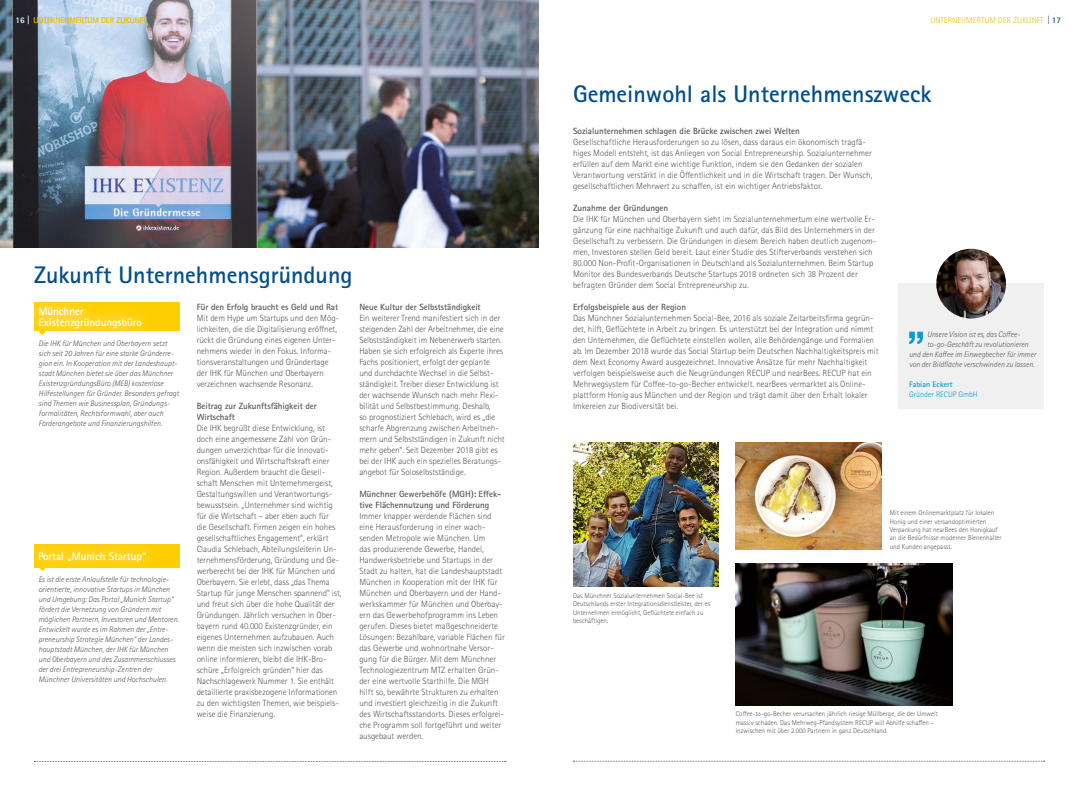
<style>
.page{position:relative;width:1078px;height:794px;background:#fff}
.page>*{position:absolute;margin:0;border:0;box-sizing:border-box;transform-origin:0 0}
.t1{font:700 24px "Rotis Sans Serif Std";color:#004e8d}
.t2{font:700 11px/11px "Rotis Sans Serif Std";color:#fff}
.t3{font:300 9px/11px "Rotis Sans Serif Std";color:#575756}
.t4{font:700 9px/11px "Rotis Sans Serif Std";color:#575756}
.t5{font:300 8.5px "Rotis Sans Serif Std";color:#ecc000}
.t6{font:italic 300 8px/10px "Rotis Sans Serif Std";color:#575756}
.t7{font:300 8px "Rotis Sans Serif Std";color:#009ed4}
.t8{font:700 8px "Rotis Sans Serif Std";color:#009ed4}
.t9{font:300 7px/8.4px "Rotis Sans Serif Std";color:#575756}
.s1{font-weight:700;color:#fff}
.s2{font-family:"Frutiger";font-weight:400;font-stretch:condensed;color:#fff}
.s3{font-family:"Frutiger";font-weight:400;font-stretch:condensed;color:#575756}
</style>
<div class="page">
<div style="left:898px;top:284px;width:145px;height:125px;background:#f0f0f0"></div>
<img style="left:936px;top:249px;width:69px;height:69px;border-radius:35px">
<img style="left:0;top:0;width:539px;height:247px">
<img style="left:573px;top:442px;width:145px;height:144px">
<img style="left:735px;top:442px;width:146px;height:107px">
<img style="left:735px;top:563px;width:217px;height:142px">
<svg style="left:573px;top:761px;width:471px;height:1px"></svg>
<svg style="left:34px;top:761px;width:471px;height:1px"></svg>
<div style="left:34px;top:303px;width:146px;height:28px;background:#ffce00"></div>
<div style="left:21px;top:289px;width:137px;height:56px;background:#fff"></div>
<div style="left:26px;top:294px;width:128px;height:46px;background:#fff;opacity:.75"></div>
<svg style="left:38px;top:331px;width:8px;height:4px"></svg>
<div style="left:34px;top:544px;width:146px;height:23px;background:#ffce00"></div>
<div style="left:21px;top:535px;width:141px;height:43px;background:#fff"></div>
<div style="left:26px;top:539px;width:131px;height:34px;background:#fff;opacity:.75"></div>
<svg style="left:39px;top:567px;width:8px;height:4px"></svg>
<svg style="left:909px;top:332px;width:13px;height:12px"></svg>
<p class="t5" style="left:16px;top:15px;width:133px"><span class="s1">16</span> <span class="s2">|</span> UNTERNEHMERTUM DER ZUKUNFT</p>
<h1 class="t1" style="left:34px;top:260px;width:320px">Zukunft Unternehmensgründung</h1>
<p class="t4" style="left:197px;top:301px;width:143px">Für den Erfolg braucht es Geld und Rat</p>
<p class="t3" style="left:197px;top:313px;width:144px">Mit dem Hype um Startups und den Mög&shy;lichkeiten, die die Digitalisierung eröffnet, rückt die Gründung eines eigenen Unter&shy;nehmens wieder in den Fokus. Informa&shy;tionsveranstaltungen und Gründertage der IHK für München und Oberbayern verzeichnen wachsende Resonanz.</p>
<p class="t4" style="left:197px;top:400px;width:122px">Beitrag zur Zukunftsfähigkeit der<br>Wirtschaft</p>
<p class="t3" style="left:197px;top:423px;width:146px">Die IHK begrüßt diese Entwicklung, ist doch eine angemessene Zahl von Grün&shy;dungen unverzichtbar für die Innovati&shy;onsfähigkeit und Wirtschaftskraft einer Region. Außerdem braucht die Gesell&shy;schaft Menschen mit Unternehmergeist, Gestaltungswillen und Verantwortungs&shy;bewusstsein. „Unternehmer sind wichtig für die Wirtschaft – aber eben auch für<br>die Gesellschaft. Firmen zeigen ein hohes gesellschaftliches Engagement“, erklärt Claudia Schlebach, Abteilungsleiterin Un&shy;ternehmensförderung, Gründung und Ge&shy;werberecht bei der IHK für München und Oberbayern. Sie erlebt, dass „das Thema Startup für junge Menschen spannend“ ist, und freut sich über die hohe Qualität der Gründungen. Jährlich versuchen in Ober&shy;bayern rund 40.000 Existenzgründer, ein eigenes Unternehmen aufzubauen. Auch wenn die meisten sich inzwischen vorab online informieren, bleibt die IHK-Bro&shy;schüre „Erfolgreich gründen“ hier das Nachschlagewerk Nummer 1. Sie enthält detaillierte praxisbezogene Informationen zu den wichtigsten Themen, wie beispiels&shy;weise die Finanzierung.</p>
<p class="t2" style="left:38px;top:305px;width:105px">Münchner<br>Existenzgründungsbüro</p>
<p class="t6" style="left:39px;top:338px;width:142px">Die IHK für München und Oberbayern setzt sich seit 20 Jahren für eine starke Gründerre&shy;gion ein. In Kooperation mit der Landeshaupt&shy;stadt München bietet sie über das Münchner ExistenzgründungsBüro (MEB) kostenlose Hilfestellungen für Gründer. Besonders gefragt sind Themen wie Businessplan, Gründungs&shy;formalitäten, Rechtsformwahl, aber auch Förderangebote und Finanzierungshilfen.</p>
<p class="t2" style="left:38px;top:550px;width:110px">Portal „Munich Startup“</p>
<p class="t6" style="left:38px;top:575px;width:142px">Es ist die erste Anlaufstelle für technologie&shy;orientierte, innovative Startups in München und Umgebung: Das Portal „Munich Startup“ fördert die Vernetzung von Gründern mit möglichen Partnern, Investoren und Mentoren.<br>Entwickelt wurde es im Rahmen der „Entre&shy;preneurship Strategie München“ der Landes&shy;hauptstadt München, der IHK für München und Oberbayern und des Zusammenschlusses der drei Entrepreneurship-Zentren der Münchner Universitäten und Hochschulen.</p>
<p class="t4" style="left:359px;top:301px;width:123px">Neue Kultur der Selbstständigkeit</p>
<p class="t3" style="left:359px;top:313px;width:147px">Ein weiterer Trend manifestiert sich in der steigenden Zahl der Arbeitnehmer, die eine Selbstständigkeit im Nebenerwerb starten.<br>Haben sie sich erfolgreich als Experte ihres Fachs positioniert, erfolgt der geplante und durchdachte Wechsel in die Selbst&shy;ständigkeit. Treiber dieser Entwicklung ist der wachsende Wunsch nach mehr Flexi&shy;bilität und Selbstbestimmung. Deshalb,<br>so prognostiziert Schlebach, wird es „die scharfe Abgrenzung zwischen Arbeitneh&shy;mern und Selbstständigen in Zukunft nicht mehr geben“. Seit Dezember 2018 gibt es bei der IHK auch ein spezielles Beratungs&shy;angebot für Soloselbstständige.</p>
<p class="t4" style="left:359px;top:488px;width:143px">Münchner Gewerbehöfe (MGH): Effek&shy;tive Flächennutzung und Förderung</p>
<p class="t3" style="left:359px;top:511px;width:147px">Immer knapper werdende Flächen sind eine Herausforderung in einer wach&shy;senden Metropole wie München. Um<br>das produzierende Gewerbe, Handel, Handwerksbetriebe und Startups in der Stadt zu halten, hat die Landeshauptstadt München in Kooperation mit der IHK für München und Oberbayern und der Hand&shy;werkskammer für München und Oberbay&shy;ern das Gewerbehofprogramm ins Leben gerufen. Dieses bietet maßgeschneiderte Lösungen: Bezahlbare, variable Flächen für das Gewerbe und wohnortnahe Versor&shy;gung für die Bürger. Mit dem Münchner Technologiezentrum MTZ erhalten Grün&shy;der eine wertvolle Starthilfe. Die MGH hilft so, bewährte Strukturen zu erhalten und investiert gleichzeitig in die Zukunft des Wirtschaftsstandorts. Dieses erfolgrei&shy;che Programm soll fortgeführt und weiter ausgebaut werden.</p>
<p class="t5" style="left:930px;top:15px;width:132px">UNTERNEHMERTUM DER ZUKUNFT <span class="s3">|</span> <span class="s1">17</span></p>
<h1 class="t1" style="left:573px;top:79px;width:360px">Gemeinwohl als Unternehmenszweck</h1>
<p class="t4" style="left:573px;top:125px;width:228px">Sozialunternehmen schlagen die Brücke zwischen zwei Welten</p>
<p class="t3" style="left:573px;top:137px;width:301px">Gesellschaftliche Herausforderungen so zu lösen, dass daraus ein ökonomisch tragfä&shy;higes Modell entsteht, ist das Anliegen von Social Entrepreneurship. Sozialunternehmer erfüllen auf dem Markt eine wichtige Funktion, indem sie den Gedanken der sozialen Verantwortung verstärkt in die Öffentlichkeit und in die Wirtschaft tragen. Der Wunsch, gesellschaftlichen Mehrwert zu schaffen, ist ein wichtiger Antriebsfaktor.</p>
<p class="t4" style="left:573px;top:202px;width:97px">Zunahme der Gründungen</p>
<p class="t3" style="left:573px;top:214px;width:304px">Die IHK für München und Oberbayern sieht im Sozialunternehmertum eine wertvolle Er&shy;gänzung für eine nachhaltige Zukunft und auch dafür, das Bild des Unternehmers in der Gesellschaft zu verbessern. Die Gründungen in diesem Bereich haben deutlich zugenom&shy;men, Investoren stellen Geld bereit. Laut einer Studie des Stifterverbands verstehen sich 80.000 Non-Profit-Organisationen in Deutschland als Sozialunternehmen. Beim Startup Monitor des Bundesverbands Deutsche Startups 2018 ordneten sich 38 Prozent der befragten Gründer dem Social Entrepreneurship zu.</p>
<p class="t4" style="left:573px;top:301px;width:114px">Erfolgsbeispiele aus der Region</p>
<p class="t3" style="left:573px;top:313px;width:307px">Das Münchner Sozialunternehmen Social-Bee, 2016 als soziale Zeitarbeitsfirma gegrün&shy;det, hilft, Geflüchtete in Arbeit zu bringen. Es unterstützt bei der Integration und nimmt den Unternehmen, die Geflüchtete einstellen wollen, alle Behördengänge und Formalien ab. Im Dezember 2018 wurde das Social Startup beim Deutschen Nachhaltigkeitspreis mit dem Next Economy Award ausgezeichnet. Innovative Ansätze für mehr Nachhaltigkeit verfolgen beispielsweise auch die Neugründungen RECUP und nearBees. RECUP hat ein Mehrwegsystem für Coffee-to-go-Becher entwickelt. nearBees vermarktet als Online&shy;plattform Honig aus München und der Region und trägt damit über den Erhalt lokaler Imkereien zur Biodiversität bei.</p>
<p class="t6" style="left:926px;top:329px;width:95px">Unsere Vision ist es, das Coffee-</p>
<p class="t6" style="left:926px;top:339px;width:103px">to-go-Geschäft zu revolutionieren</p>
<p class="t6" style="left:908px;top:349px;width:129px">und den Kaffee im Einwegbecher für immer</p>
<p class="t6" style="left:908px;top:359px;width:127px">von der Bildfläche verschwinden zu lassen.</p>
<p class="t8" style="left:908px;top:379px;width:45px">Fabian Eckert</p>
<p class="t7" style="left:908px;top:390px;width:70px">Gründer RECUP GmbH</p>
<p class="t9" style="left:573px;top:591px;width:139px">Das Münchner Sozialunternehmen Social-Bee ist Deutschlands erster Integrationsdienstleister, der es Unternehmen ermöglicht, Geflüchtete einfach zu beschäftigen.</p>
<p class="t9" style="left:889px;top:509px;width:113px">Mit einem Onlinemarktplatz für lokalen Honig und einer versandoptimierten Verpackung hat nearBees den Honigkauf an die Bedürfnisse moderner Bienenhalter und Kunden angepasst.</p>
<p class="t9" style="left:735px;top:710px;width:204px">Coffee-to-go-Becher verursachen jährlich riesige Müllberge, die der Umwelt massiv schaden. Das Mehrweg-Pfandsystem RECUP will Abhilfe schaffen – inzwischen mit über 2.000 Partnern in ganz Deutschland.</p>
</div>
